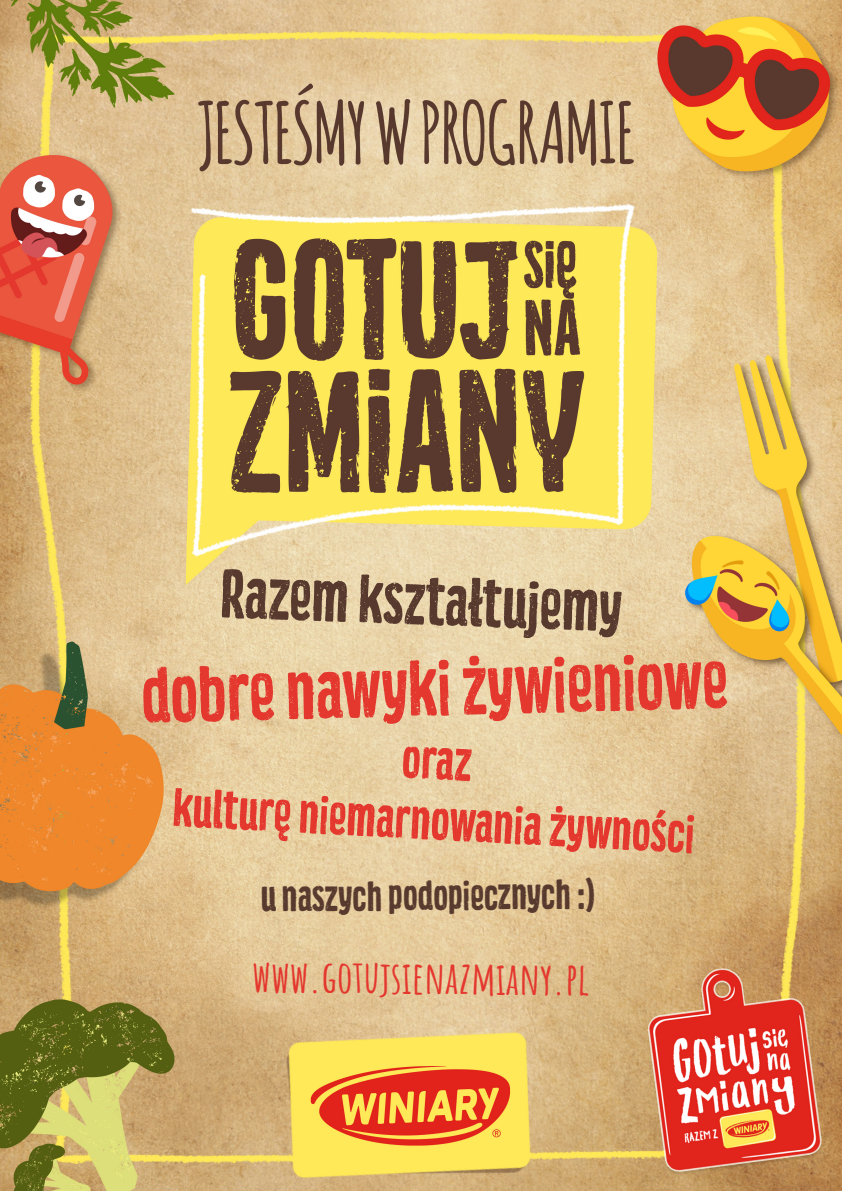
<style>
.page{position:relative;width:842px;height:1191px;background:#fff}
.page>*{position:absolute;margin:0;border:0;box-sizing:border-box;transform-origin:0 0}
.t1{font:73.3px "Kitchen Cupboard Pl Crafted";color:#e4372e}
.t2{font:63.4px "Kitchen Cupboard Pl Crafted";color:#58392e}
.t3{font:50.3px "Kitchen Cupboard Pl Crafted";color:#e4372e}
.t4{font:700 44px "Amatic SC";color:#e4372e}
.t5{font:39px "Kitchen Cupboard Pl Crafted";letter-spacing:-.01em;color:#58392e}
</style>
<div class="page">
<img style="left:0;top:0;width:842px;height:1191px">
<p class="t2" style="left:222px;top:555px;width:403px;rotate:2deg">Razem kształtujemy</p>
<p class="t1" style="left:141px;top:648px;width:588px;rotate:-1deg">dobre nawyki żywieniowe</p>
<p class="t3" style="left:403px;top:728px;width:72px;rotate:3deg">oraz</p>
<p class="t3" style="left:175px;top:776px;width:524px;rotate:3deg">kulturę niemarnowania żywności</p>
<p class="t5" style="left:261px;top:872px;width:337px">u naszych podopiecznych :)</p>
<p class="t4" style="left:252px;top:943px;width:339px">WWW.GOTUJSIENAZMIANY.PL</p>
</div>
